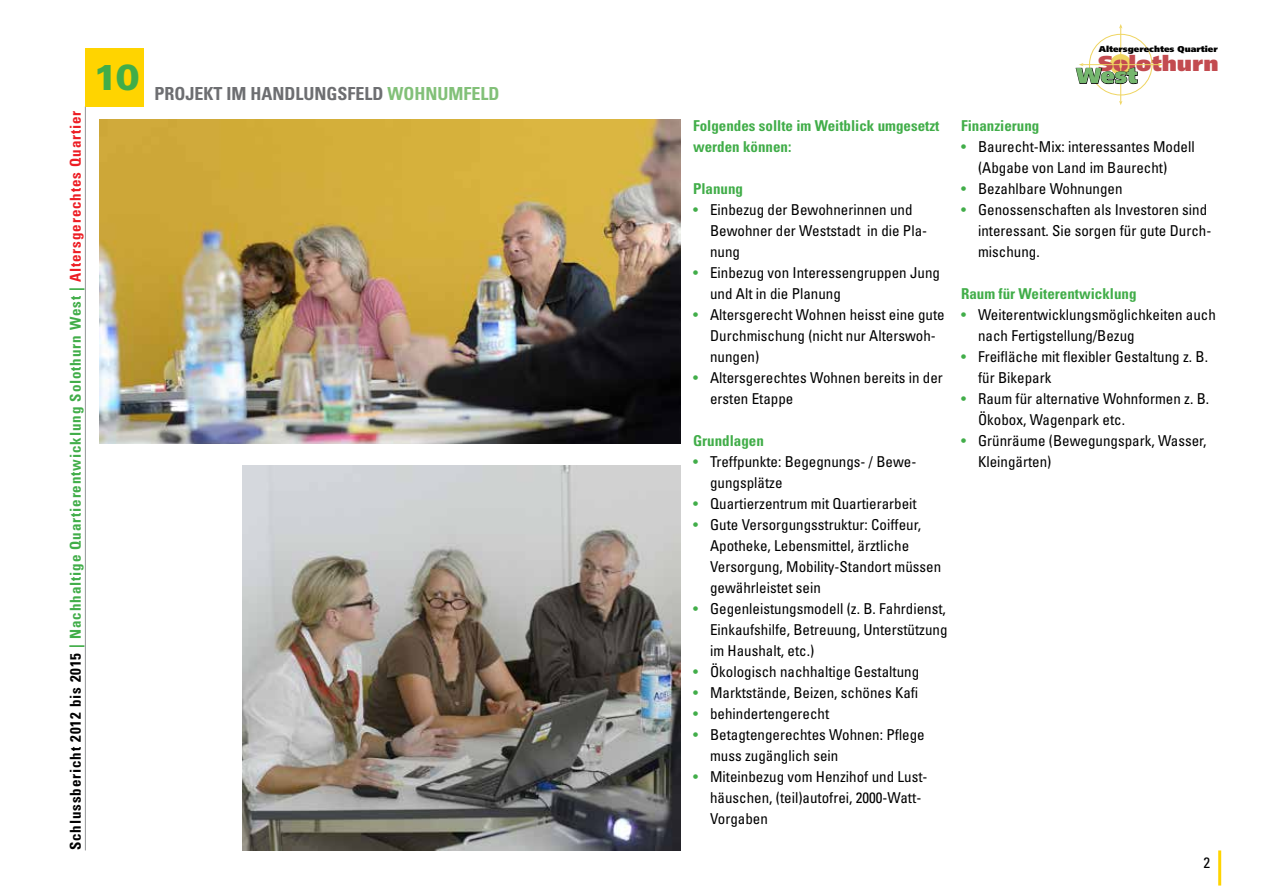
<style>
.page{position:relative;width:1263px;height:893px;background:#fff}
.page>*{position:absolute;margin:0;border:0;box-sizing:border-box;transform-origin:0 0}
.t1{font:900 21.45px "Frutiger";color:#c34b50}
.t2{font:900 21.45px "Frutiger";color:#75b76e}
.t3{font:700 condensed 18px "Univers";color:#6d6e71}
.t4{font:condensed 15px/21px "Univers";color:#000}
.t5{font:700 condensed 15px/21px "Univers";color:#41ad49}
.t6{font:700 condensed 15px "Univers";letter-spacing:.06em;color:#41ad49}
.t7{font:900 8.4px "Frutiger";color:#000}
.s1{color:#000}
.s2{color:#ed1d24}
.s3{color:#82c078}
.s4{color:#41ad49}
</style>
<div class="page">
<hr style="left:85px;top:106px;width:1px;height:744px;background:#939598">
<hr style="left:1120px;top:27px;width:1px;height:75px;background:#efd561">
<svg style="left:1075px;top:24px;width:88px;height:71px"></svg>
<hr style="left:1218px;top:850px;width:3px;height:35px;background:#ffd400">
<img style="left:100px;top:119px;width:580px;height:324px">
<img style="left:242px;top:466px;width:438px;height:384px">
<div style="left:85px;top:48px;width:58px;height:58px;background:#ffd400"></div>
<p class="t6" style="left:66px;top:850px;width:741px;rotate:-90deg"><span class="s1">Schlussbericht 2012 bis 2015</span> | Nachhaltige Quartierentwicklung Solothurn West | <span class="s2">Altersgerechtes Quartier</span></p>
<p class="t3" style="left:94px;top:83px;width:407px"><sup>10</sup> PROJEKT IM HANDLUNGSFELD <span class="s3">WOHNUMFELD</span></p>
<p class="t5" style="left:693px;top:115px;width:248px">Folgendes sollte im Weitblick umgesetzt werden können:</p>
<p class="t5" style="left:693px;top:178px;width:52px">Planung</p>
<p class="t4" style="left:710px;top:199px;width:219px;text-indent:-17px"><span class="s4">•</span> Einbezug der Bewohnerinnen und<br>Bewohner der Weststadt in die Pla&shy;nung</p>
<p class="t4" style="left:710px;top:262px;width:231px;text-indent:-17px"><span class="s4">•</span> Einbezug von Interessengruppen Jung und Alt in die Planung</p>
<p class="t4" style="left:710px;top:304px;width:236px;text-indent:-17px"><span class="s4">•</span> Altersgerecht Wohnen heisst eine gute<br>Durchmischung (nicht nur Alterswoh&shy;nungen)</p>
<p class="t4" style="left:710px;top:367px;width:234px;text-indent:-17px"><span class="s4">•</span> Altersgerechtes Wohnen bereits in der ersten Etappe</p>
<p class="t5" style="left:693px;top:430px;width:72px">Grundlagen</p>
<p class="t4" style="left:710px;top:451px;width:208px;text-indent:-17px"><span class="s4">•</span> Treffpunkte: Begegnungs- / Bewe&shy;gungsplätze</p>
<p class="t4" style="left:693px;top:493px;width:225px"><span class="s4">•</span> Quartierzentrum mit Quartierarbeit</p>
<p class="t4" style="left:710px;top:514px;width:233px;text-indent:-17px"><span class="s4">•</span> Gute Versorgungsstruktur: Coiffeur, Apotheke, Lebensmittel, ärztliche Versorgung, Mobility-Standort müssen gewährleistet sein</p>
<p class="t4" style="left:710px;top:598px;width:239px;text-align:justify;text-indent:-17px"><span class="s4">•</span> Gegenleistungsmodell (z. B. Fahrdienst, Einkaufshilfe, Betreuung, Unterstützung im Haushalt, etc.)</p>
<p class="t4" style="left:693px;top:661px;width:228px"><span class="s4">•</span> Ökologisch nachhaltige Gestaltung</p>
<p class="t4" style="left:693px;top:682px;width:227px"><span class="s4">•</span> Marktstände, Beizen, schönes Kafi</p>
<p class="t4" style="left:693px;top:703px;width:138px"><span class="s4">•</span> behindertengerecht</p>
<p class="t4" style="left:710px;top:724px;width:216px;text-indent:-17px"><span class="s4">•</span> Betagtengerechtes Wohnen: Pflege muss zugänglich sein</p>
<p class="t4" style="left:710px;top:766px;width:219px;text-indent:-17px"><span class="s4">•</span> Miteinbezug vom Henzihof und Lust&shy;häuschen, (teil)autofrei, 2000-Watt-<br>Vorgaben</p>
<p class="t7" style="left:1099px;top:44px;width:120px">Altersgerechtes Quartier</p>
<h1 class="t1" style="left:1098px;top:51px;width:122px">Solothurn</h1>
<h1 class="t2" style="left:1076px;top:63px;width:62px">West</h1>
<p class="t5" style="left:961px;top:115px;width:80px">Finanzierung</p>
<p class="t4" style="left:978px;top:136px;width:218px;text-indent:-17px"><span class="s4">•</span> Baurecht-Mix: interessantes Modell (Abgabe von Land im Baurecht)</p>
<p class="t4" style="left:961px;top:178px;width:163px"><span class="s4">•</span> Bezahlbare Wohnungen</p>
<p class="t4" style="left:978px;top:199px;width:235px;text-indent:-17px"><span class="s4">•</span> Genossenschaften als Investoren sind interessant. Sie sorgen für gute Durch&shy;mischung.</p>
<p class="t5" style="left:961px;top:283px;width:177px">Raum für Weiterentwicklung</p>
<p class="t4" style="left:978px;top:304px;width:239px;text-indent:-17px"><span class="s4">•</span> Weiterentwicklungsmöglichkeiten auch nach Fertigstellung/Bezug</p>
<p class="t4" style="left:978px;top:346px;width:231px;text-indent:-17px"><span class="s4">•</span> Freifläche mit flexibler Gestaltung z. B. für Bikepark</p>
<p class="t4" style="left:978px;top:388px;width:233px;text-indent:-17px"><span class="s4">•</span> Raum für alternative Wohnformen z. B.<br>Ökobox, Wagenpark etc.</p>
<p class="t4" style="left:978px;top:430px;width:230px;text-indent:-17px"><span class="s4">•</span> Grünräume (Bewegungspark, Wasser,<br>Kleingärten)</p>
<p class="t4" style="left:1203px;top:852px;width:8px">2</p>
</div>
